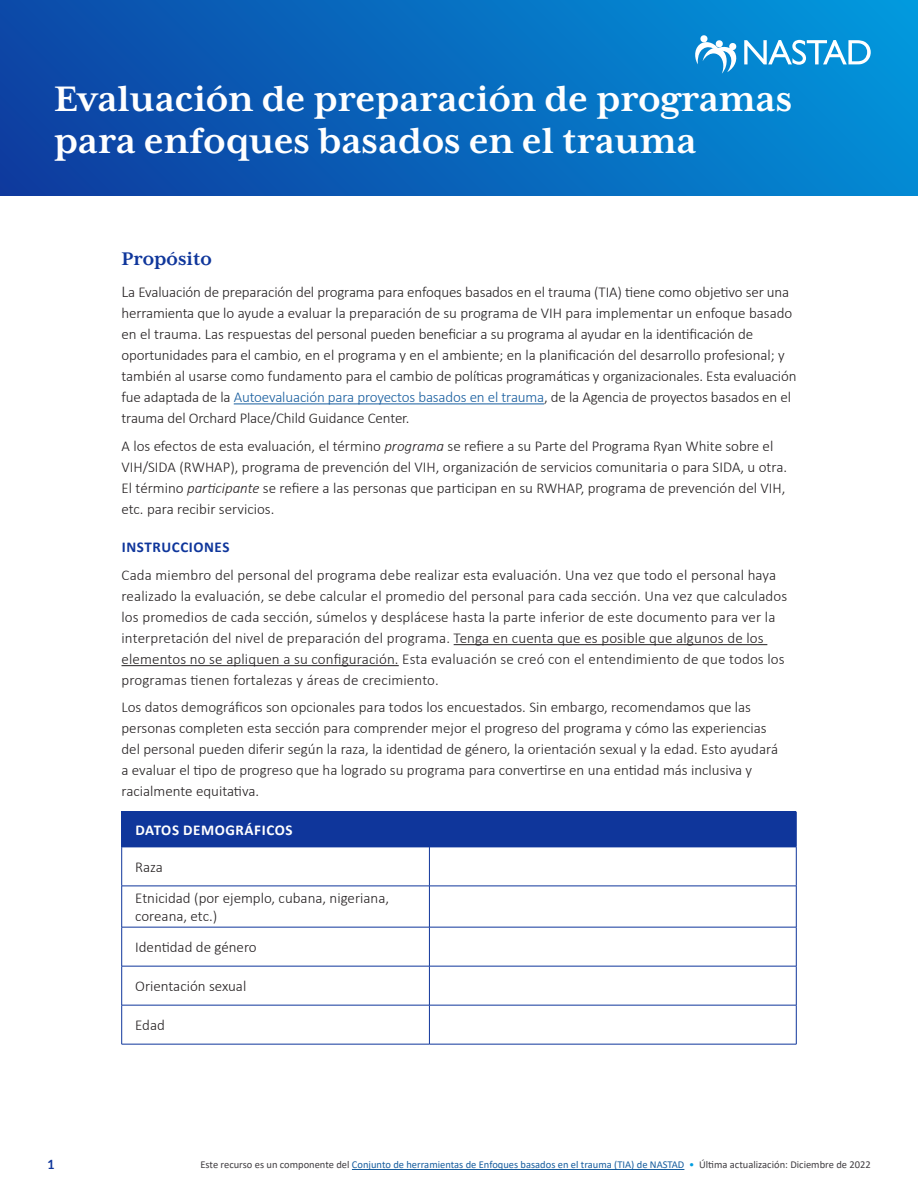
<style>
.page{position:relative;width:918px;height:1188px;background:#fff}
.page>*{position:absolute;margin:0;border:0;box-sizing:border-box;transform-origin:0 0}
.t1{font:700 40.8px/42.2px "Mrs Eaves XL Serif OT";color:#fff}
.t2{font:700 21px "Mrs Eaves XL Serif OT";color:#0f369b}
.t3{font:300 15px/21px "Calibri";color:#231f20}
.t4{font:700 15px "Calibri";letter-spacing:.04em;color:#fff}
.t5{font:700 15px "Calibri";letter-spacing:.04em;color:#0f369b}
.t6{font:700 12.75px "Lato";color:#0f369b}
.t7{font:10.5px "Calibri";color:#403d41}
.s1{font-size:16.5px}
.s2{color:#175d9e}
.s3{font-style:italic}
.s4{color:#019de0}
</style>
<div class="page">
<hr style="left:352px;top:1169px;width:332px;height:1px;background:#175d9e">
<div style="left:0;top:0;width:918px;height:196px;background:linear-gradient(to right,#0d41a3,#0392d8)"></div>
<hr style="left:234px;top:404px;width:310px;height:1px;background:#175d9e">
<hr style="left:454px;top:644px;width:313px;height:1px;background:#231f20">
<hr style="left:122px;top:665px;width:277px;height:1px;background:#231f20">
<div style="left:122px;top:812px;width:674px;height:35px;background:#0f369b"></div>
<hr style="left:121px;top:812px;width:1px;height:35px;background:#0f369b">
<hr style="left:796px;top:812px;width:1px;height:35px;background:#0f369b">
<hr style="left:122px;top:847px;width:307px;height:1px;background:#0f369b">
<hr style="left:121px;top:847px;width:1px;height:39px;background:#0f369b">
<hr style="left:429px;top:847px;width:367px;height:1px;background:#0f369b">
<hr style="left:429px;top:847px;width:1px;height:39px;background:#0f369b">
<hr style="left:796px;top:847px;width:1px;height:39px;background:#0f369b">
<hr style="left:122px;top:886px;width:307px;height:1px;background:#0f369b">
<hr style="left:121px;top:886px;width:1px;height:41px;background:#0f369b">
<hr style="left:429px;top:886px;width:367px;height:1px;background:#0f369b">
<hr style="left:429px;top:886px;width:1px;height:41px;background:#0f369b">
<hr style="left:796px;top:886px;width:1px;height:41px;background:#0f369b">
<hr style="left:122px;top:927px;width:307px;height:1px;background:#0f369b">
<hr style="left:121px;top:927px;width:1px;height:39px;background:#0f369b">
<hr style="left:429px;top:927px;width:367px;height:1px;background:#0f369b">
<hr style="left:429px;top:927px;width:1px;height:39px;background:#0f369b">
<hr style="left:796px;top:927px;width:1px;height:39px;background:#0f369b">
<hr style="left:122px;top:966px;width:307px;height:1px;background:#0f369b">
<hr style="left:121px;top:966px;width:1px;height:39px;background:#0f369b">
<hr style="left:429px;top:966px;width:367px;height:1px;background:#0f369b">
<hr style="left:429px;top:966px;width:1px;height:39px;background:#0f369b">
<hr style="left:796px;top:966px;width:1px;height:39px;background:#0f369b">
<hr style="left:122px;top:1005px;width:307px;height:1px;background:#0f369b">
<hr style="left:121px;top:1005px;width:1px;height:39px;background:#0f369b">
<hr style="left:429px;top:1005px;width:367px;height:1px;background:#0f369b">
<hr style="left:429px;top:1005px;width:1px;height:39px;background:#0f369b">
<hr style="left:796px;top:1005px;width:1px;height:39px;background:#0f369b">
<hr style="left:122px;top:1044px;width:307px;height:1px;background:#0f369b">
<hr style="left:429px;top:1044px;width:367px;height:1px;background:#0f369b">
<svg style="left:695px;top:35px;width:43px;height:39px"></svg>
<svg style="left:744px;top:24px;width:127px;height:41px"></svg>
<p class="t1" style="left:54px;top:78px;width:740px">Evaluación de preparación de programas para enfoques basados en el trauma</p>
<p class="t2" style="left:122px;top:247px;width:92px">Propósito</p>
<p class="t3" style="left:122px;top:281px;width:677px"><span class="s1">L</span>a Evaluación de preparación del programa para enfoques basados en el trauma (TIA) tiene como objetivo ser una herramienta que lo ayude a evaluar la preparación de su programa de VIH para implementar un enfoque basado en el trauma. Las respuestas del personal pueden beneficiar a su programa al ayudar en la identificación de oportunidades para el cambio, en el programa y en el ambiente; en la planificación del desarrollo profesional; y también al usarse como fundamento para el cambio de políticas programáticas y organizacionales. Esta evaluación fue adaptada de la <span class="s2">Autoevaluación para proyectos basados en el trauma</span>, de la Agencia de proyectos basados en el trauma del Orchard Place/Child Guidance Center.</p>
<p class="t3" style="left:122px;top:435px;width:667px">A los efectos de esta evaluación, el término <span class="s3">programa</span> se refiere a su Parte del Programa Ryan White sobre el VIH/SIDA (RWHAP), programa de prevención del VIH, organización de servicios comunitaria o para SIDA, u otra.<br>El término <span class="s3">participante</span> se refiere a las personas que participan en su RWHAP, programa de prevención del VIH, etc. para recibir servicios.</p>
<p class="t5" style="left:122px;top:536px;width:109px">INSTRUCCIONES</p>
<p class="t3" style="left:122px;top:564px;width:667px">Cada miembro del personal del programa debe realizar esta evaluación. Una vez que todo el personal haya realizado la evaluación, se debe calcular el promedio del personal para cada sección. Una vez que calculados los promedios de cada sección, súmelos y desplácese hasta la parte inferior de este documento para ver la interpretación del nivel de preparación del programa. Tenga en cuenta que es posible que algunos de los elementos no se apliquen a su configuración. Esta evaluación se creó con el entendimiento de que todos los programas tienen fortalezas y áreas de crecimiento.</p>
<p class="t3" style="left:122px;top:697px;width:658px">Los datos demográficos son opcionales para todos los encuestados. Sin embargo, recomendamos que las personas completen esta sección para comprender mejor el progreso del programa y cómo las experiencias del personal pueden diferir según la raza, la identidad de género, la orientación sexual y la edad. Esto ayudará a evaluar el tipo de progreso que ha logrado su programa para convertirse en una entidad más inclusiva y racialmente equitativa.</p>
<p class="t4" style="left:135px;top:819px;width:159px">DATOS DEMOGRÁFICOS</p>
<p class="t3" style="left:135px;top:856px;width:29px">Raza</p>
<p class="t3" style="left:135px;top:889px;width:255px;line-height:18px">Etnicidad (por ejemplo, cubana, nigeriana, coreana, etc.)</p>
<p class="t3" style="left:135px;top:937px;width:123px">Identidad de género</p>
<p class="t3" style="left:135px;top:976px;width:113px">Orientación sexual</p>
<p class="t3" style="left:135px;top:1015px;width:31px">Edad</p>
<p class="t6" style="left:47px;top:1157px;width:9px">1</p>
<p class="t7" style="left:200px;top:1158px;width:672px">Este recurso es un componente del <span class="s2">Conjunto de herramientas de Enfoques basados en el trauma (TIA) de NASTAD</span> <span class="s4">•</span> Última actualización: Diciembre de 2022</p>
</div>
